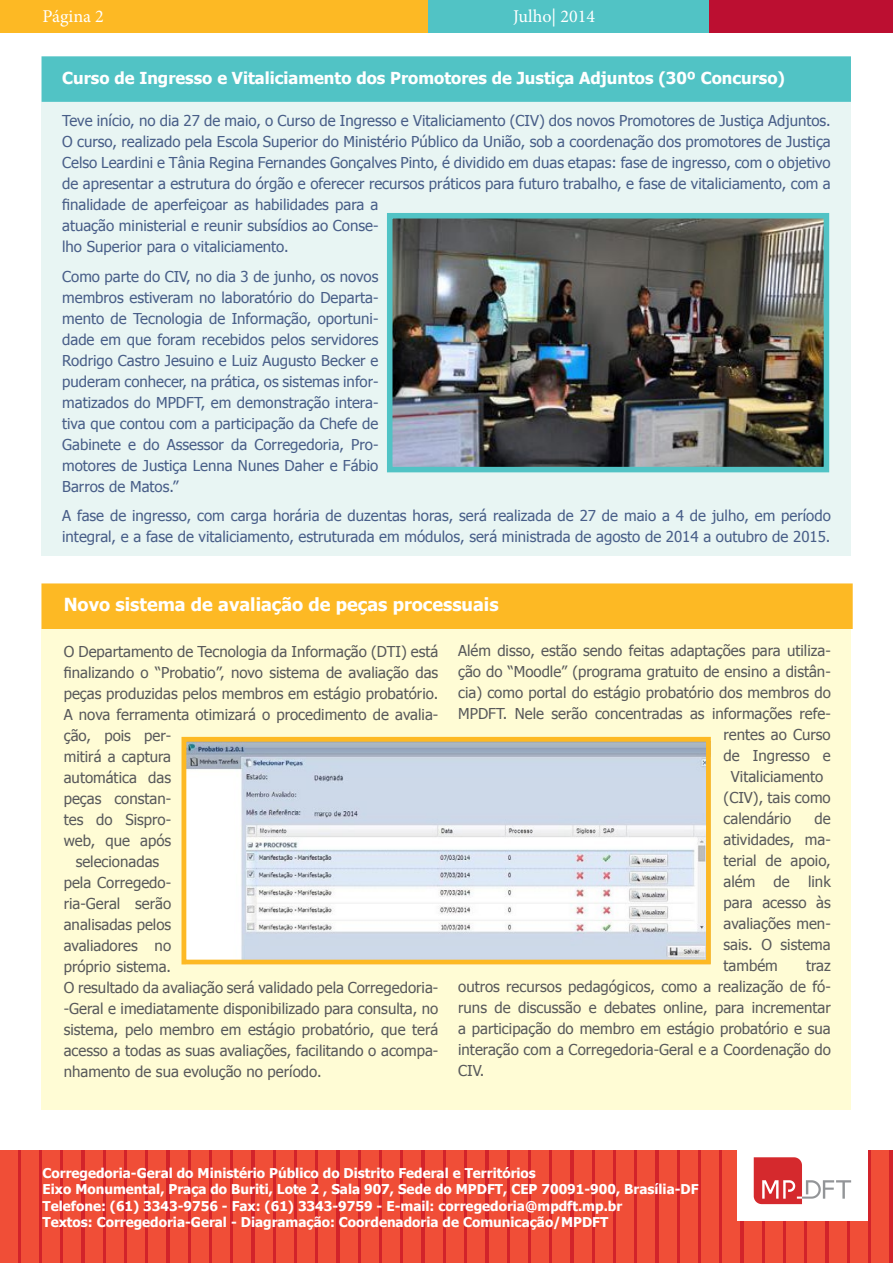
<style>
.page{position:relative;width:893px;height:1263px;background:#fff}
.page>*{position:absolute;margin:0;border:0;box-sizing:border-box;transform-origin:0 0}
.t1{font:700 18px "Tahoma";color:#fff}
.t2{font:18px "Minion Pro";color:#fff}
.t3{font:700 16.5px "Tahoma";color:#fff}
.t4{font:15px/21px "Tahoma";color:#485e88}
.t5{font:15px/21px "Tahoma";color:#58595b;text-align:justify}
.t6{font:700 13.5px/16.5px "Tahoma";color:#fff}
</style>
<div class="page">
<div style="left:0;top:0;width:429px;height:33px;background:#fdb924"></div>
<div style="left:428px;top:0;width:281px;height:33px;background:#51c3c5"></div>
<div style="left:709px;top:0;width:184px;height:33px;background:#bc0f31"></div>
<svg style="left:17px;top:1150px;width:875px;height:113px;background:#d93030"></svg>
<div style="left:0;top:1150px;width:17px;height:113px;background:#f04e37"></div>
<div style="left:21px;top:1150px;width:17px;height:113px;background:#f04e37"></div>
<div style="left:43px;top:1150px;width:17px;height:113px;background:#f04e37"></div>
<div style="left:64px;top:1150px;width:17px;height:113px;background:#f04e37"></div>
<div style="left:85px;top:1150px;width:17px;height:113px;background:#f04e37"></div>
<div style="left:106px;top:1150px;width:17px;height:113px;background:#f04e37"></div>
<div style="left:128px;top:1150px;width:17px;height:113px;background:#f04e37"></div>
<div style="left:149px;top:1150px;width:17px;height:113px;background:#f04e37"></div>
<div style="left:170px;top:1150px;width:17px;height:113px;background:#f04e37"></div>
<div style="left:191px;top:1150px;width:17px;height:113px;background:#f04e37"></div>
<div style="left:213px;top:1150px;width:17px;height:113px;background:#f04e37"></div>
<div style="left:234px;top:1150px;width:17px;height:113px;background:#f04e37"></div>
<div style="left:255px;top:1150px;width:17px;height:113px;background:#f04e37"></div>
<div style="left:276px;top:1150px;width:17px;height:113px;background:#f04e37"></div>
<div style="left:298px;top:1150px;width:17px;height:113px;background:#f04e37"></div>
<div style="left:319px;top:1150px;width:17px;height:113px;background:#f04e37"></div>
<div style="left:340px;top:1150px;width:17px;height:113px;background:#f04e37"></div>
<div style="left:361px;top:1150px;width:17px;height:113px;background:#f04e37"></div>
<div style="left:383px;top:1150px;width:17px;height:113px;background:#f04e37"></div>
<div style="left:404px;top:1150px;width:17px;height:113px;background:#f04e37"></div>
<div style="left:425px;top:1150px;width:17px;height:113px;background:#f04e37"></div>
<div style="left:446px;top:1150px;width:17px;height:113px;background:#f04e37"></div>
<div style="left:468px;top:1150px;width:17px;height:113px;background:#f04e37"></div>
<div style="left:489px;top:1150px;width:17px;height:113px;background:#f04e37"></div>
<div style="left:510px;top:1150px;width:17px;height:113px;background:#f04e37"></div>
<div style="left:531px;top:1150px;width:18px;height:113px;background:#f04e37"></div>
<div style="left:553px;top:1150px;width:17px;height:113px;background:#f04e37"></div>
<div style="left:574px;top:1150px;width:17px;height:113px;background:#f04e37"></div>
<div style="left:595px;top:1150px;width:17px;height:113px;background:#f04e37"></div>
<div style="left:617px;top:1150px;width:17px;height:113px;background:#f04e37"></div>
<div style="left:638px;top:1150px;width:17px;height:113px;background:#f04e37"></div>
<div style="left:659px;top:1150px;width:17px;height:113px;background:#f04e37"></div>
<div style="left:680px;top:1150px;width:17px;height:113px;background:#f04e37"></div>
<div style="left:702px;top:1150px;width:17px;height:113px;background:#f04e37"></div>
<div style="left:723px;top:1150px;width:17px;height:113px;background:#f04e37"></div>
<div style="left:744px;top:1150px;width:17px;height:113px;background:#f04e37"></div>
<div style="left:765px;top:1150px;width:17px;height:113px;background:#f04e37"></div>
<div style="left:787px;top:1150px;width:17px;height:113px;background:#f04e37"></div>
<div style="left:808px;top:1150px;width:17px;height:113px;background:#f04e37"></div>
<div style="left:829px;top:1150px;width:17px;height:113px;background:#f04e37"></div>
<div style="left:850px;top:1150px;width:17px;height:113px;background:#f04e37"></div>
<div style="left:872px;top:1150px;width:17px;height:113px;background:#f04e37"></div>
<hr style="left:892px;top:1150px;width:1px;height:113px;background:#f04e37">
<div style="left:737px;top:1141px;width:130px;height:79px;background:#fff"></div>
<svg style="left:754px;top:1157px;width:97px;height:47px"></svg>
<div style="left:41px;top:629px;width:810px;height:480px;background:#fffcd5"></div>
<div style="left:41px;top:102px;width:810px;height:454px;background:#e8f5f3"></div>
<div style="left:42px;top:56px;width:809px;height:46px;background:#51c3c5;border:6px solid #51c3c5"></div>
<div style="left:41px;top:583px;width:812px;height:46px;background:#fdb924"></div>
<img style="left:394px;top:220px;width:428px;height:245px">
<div style="left:387px;top:213px;width:442px;height:259px;border:6px solid #51c3c5"></div>
<img style="left:187px;top:743px;width:518px;height:215px">
<div style="left:181px;top:737px;width:530px;height:227px;border:5px solid #fdb924"></div>
<p class="t2" style="left:43px;top:4px;width:63px">Página 2</p>
<p class="t2" style="left:513px;top:4px;width:83px">Julho| 2014</p>
<p class="t3" style="left:62px;top:67px;width:724px">Curso de Ingresso e Vitaliciamento dos Promotores de Justiça Adjuntos (30º Concurso)</p>
<p class="t4" style="left:62px;top:110px;width:770px">Teve início, no dia 27 de maio, o Curso de Ingresso e Vitaliciamento (CIV) dos novos Promotores de Justiça Adjuntos.<br>O curso, realizado pela Escola Superior do Ministério Público da União, sob a coordenação dos promotores de Justiça Celso Leardini e Tânia Regina Fernandes Gonçalves Pinto, é dividido em duas etapas: fase de ingresso, com o objetivo de apresentar a estrutura do órgão e oferecer recursos práticos para futuro trabalho, e fase de vitaliciamento, com a finalidade de aperfeiçoar as habilidades para a<br>atuação ministerial e reunir subsídios ao Conse-<br>lho Superior para o vitaliciamento.</p>
<p class="t4" style="left:62px;top:265px;width:318px;text-align:justify">Como parte do CIV, no dia 3 de junho, os novos membros estiveram no laboratório do Departa&shy;mento de Tecnologia de Informação, oportuni&shy;dade em que foram recebidos pelos servidores Rodrigo Castro Jesuino e Luiz Augusto Becker e puderam conhecer, na prática, os sistemas infor&shy;matizados do MPDFT, em demonstração intera&shy;tiva que contou com a participação da Chefe de Gabinete e do Assessor da Corregedoria, Pro&shy;motores de Justiça Lenna Nunes Daher e Fábio Barros de Matos.”</p>
<p class="t4" style="left:62px;top:505px;width:770px">A fase de ingresso, com carga horária de duzentas horas, será realizada de 27 de maio a 4 de julho, em período integral, e a fase de vitaliciamento, estruturada em módulos, será ministrada de agosto de 2014 a outubro de 2015.</p>
<p class="t1" style="left:64px;top:592px;width:436px">Novo sistema de avaliação de peças processuais</p>
<p class="t5" style="left:64px;top:640px;width:376px">O Departamento de Tecnologia da Informação (DTI) está</p>
<p class="t5" style="left:64px;top:661px;width:376px">finalizando o “Probatio”, novo sistema de avaliação das</p>
<p class="t5" style="left:64px;top:682px;width:376px">peças produzidas pelos membros em estágio probatório.</p>
<p class="t5" style="left:64px;top:703px;width:376px">A nova ferramenta otimizará o procedimento de avalia-</p>
<p class="t5" style="left:64px;top:724px;width:109px">ção, pois per-</p>
<p class="t5" style="left:64px;top:745px;width:109px">mitirá a captura</p>
<p class="t5" style="left:64px;top:766px;width:109px">automática das</p>
<p class="t5" style="left:64px;top:787px;width:109px">peças constan-</p>
<p class="t5" style="left:64px;top:808px;width:109px">tes do Sispro-</p>
<p class="t5" style="left:64px;top:829px;width:109px">web, que após</p>
<p class="t5" style="left:76px;top:850px;width:85px">selecionadas</p>
<p class="t5" style="left:64px;top:871px;width:109px">pela Corregedo-</p>
<p class="t5" style="left:64px;top:892px;width:109px">ria-Geral serão</p>
<p class="t5" style="left:64px;top:913px;width:109px">analisadas pelos</p>
<p class="t5" style="left:64px;top:934px;width:109px">avaliadores no</p>
<p class="t5" style="left:64px;top:955px;width:109px">próprio sistema.</p>
<p class="t5" style="left:64px;top:976px;width:376px">O resultado da avaliação será validado pela Corregedoria-</p>
<p class="t5" style="left:64px;top:997px;width:376px">-Geral e imediatamente disponibilizado para consulta, no</p>
<p class="t5" style="left:64px;top:1018px;width:376px">sistema, pelo membro em estágio probatório, que terá</p>
<p class="t5" style="left:64px;top:1039px;width:376px">acesso a todas as suas avaliações, facilitando o acompa-</p>
<p class="t5" style="left:64px;top:1060px;width:259px">nhamento de sua evolução no período.</p>
<p class="t5" style="left:458px;top:639px;width:374px">Além disso, estão sendo feitas adaptações para utiliza-</p>
<p class="t5" style="left:458px;top:660px;width:374px">ção do “Moodle” (programa gratuito de ensino a distân-</p>
<p class="t5" style="left:458px;top:681px;width:374px">cia) como portal do estágio probatório dos membros do</p>
<p class="t5" style="left:458px;top:702px;width:374px">MPDFT. Nele serão concentradas as informações refe-</p>
<p class="t5" style="left:724px;top:723px;width:109px">rentes ao Curso</p>
<p class="t5" style="left:724px;top:744px;width:109px">de Ingresso e</p>
<p class="t5" style="left:731px;top:765px;width:94px">Vitaliciamento</p>
<p class="t5" style="left:724px;top:786px;width:109px">(CIV), tais como</p>
<p class="t5" style="left:724px;top:807px;width:69px">calendário</p>
<p class="t5" style="left:724px;top:807px;width:109px;text-indent:91px">de atividades, ma&shy;terial de apoio, além de link para acesso às avaliações men&shy;sais. O sistema também</p>
<p class="t5" style="left:458px;top:954px;width:374px;text-indent:348px">traz outros recursos pedagógicos, como a realização de fó&shy;runs de discussão e debates online, para incrementar a participação do membro em estágio probatório e sua interação com a Corregedoria-Geral e a Coordenação do CIV.</p>
<p class="t6" style="left:43px;top:1163px;width:658px">Corregedoria-Geral do Ministério Público do Distrito Federal e Territórios<br>Eixo Monumental, Praça do Buriti, Lote 2 , Sala 907, Sede do MPDFT, CEP 70091-900, Brasília-DF Telefone: (61) 3343-9756 - Fax: (61) 3343-9759 - E-mail: corregedoria@mpdft.mp.br<br>Textos: Corregedoria-Geral - Diagramação: Coordenadoria de Comunicação/MPDFT</p>
</div>
